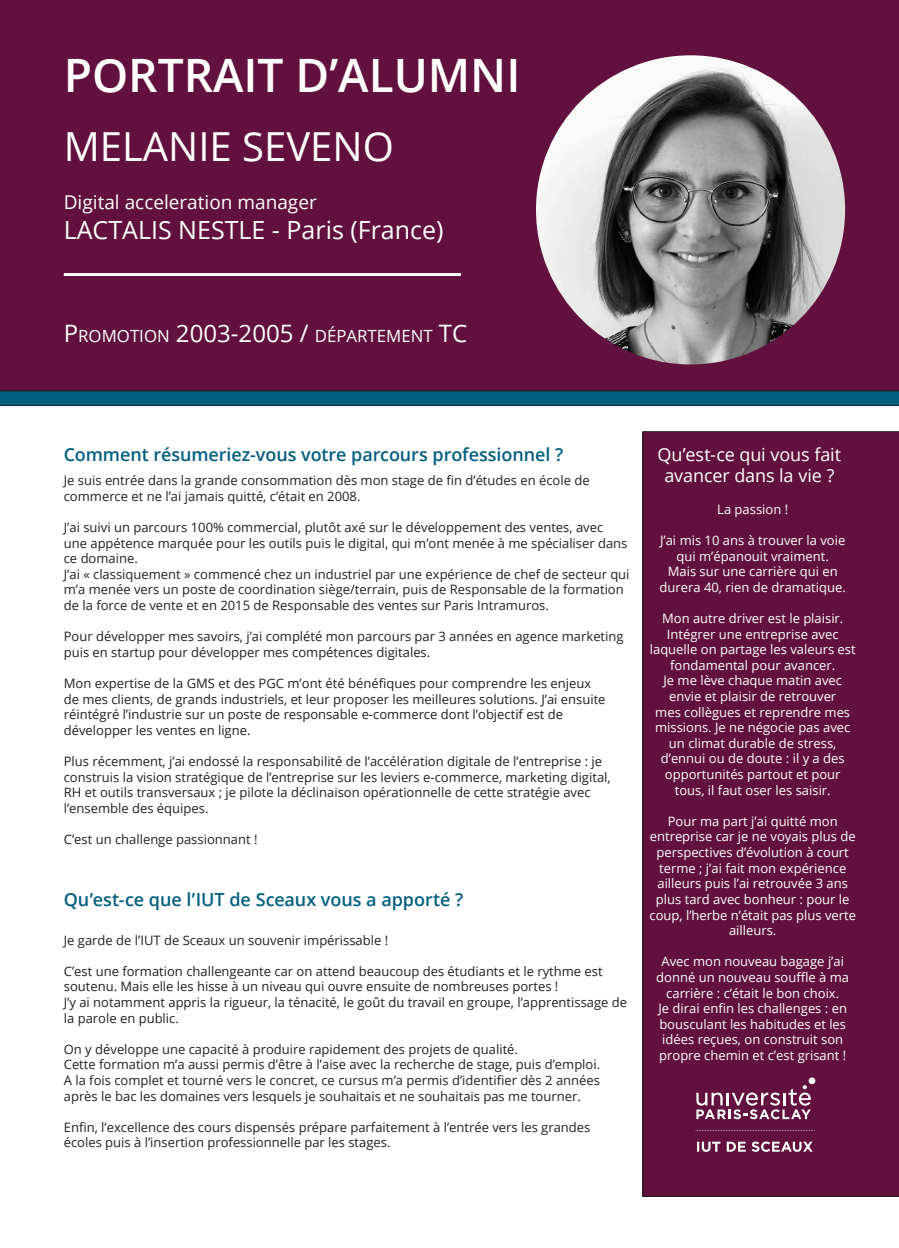
<style>
.page{position:relative;width:899px;height:1248px;background:#fff}
.page>*{position:absolute;margin:0;border:0;box-sizing:border-box;transform-origin:0 0}
.t1{font:600 46px "Open Sans";color:#fff}
.t2{font:40px "Open Sans";color:#fff}
.t3{font:25px "Open Sans";color:#fff}
.t4{font:19px "Open Sans";color:#fff}
.t5{font:600 18px "Open Sans";letter-spacing:-.005em;color:#035f7e}
.t6{font:18px/21.6px "Open Sans";letter-spacing:-.005em;color:#fff;text-align:center}
.t7{font:16.8px "Open Sans";color:#fff}
.t8{font:13px/15.6px "Open Sans";color:#231f20}
.t9{font:13px/15.6px "Open Sans";color:#fff;text-align:center}
.s1{font-size:24px}
</style>
<div class="page">
<div style="left:0;top:0;width:899px;height:390px;background:#62113e"></div>
<div style="left:642px;top:431px;width:257px;height:765px;background:#62113e"></div>
<svg style="left:0;top:390px;width:899px;height:16px;background:#08556f"></svg>
<img style="left:536px;top:55px;width:309px;height:309px;border-radius:154px">
<hr style="left:64px;top:273px;width:397px;height:3px;background:#fff">
<div style="left:808px;top:1077px;width:7px;height:7px;background:#fff;border-radius:50%"></div>
<svg style="left:696px;top:1084px;width:114px;height:35px"></svg>
<svg style="left:695px;top:1129px;width:120px;height:1px"></svg>
<svg style="left:697px;top:1141px;width:115px;height:10px"></svg>
<p class="t1" style="left:64px;top:44px;width:458px">PORTRAIT D’ALUMNI</p>
<p class="t2" style="left:64px;top:119px;width:331px">MELANIE SEVENO</p>
<p class="t4" style="left:64px;top:189px;width:254px">Digital acceleration manager</p>
<p class="t3" style="left:64px;top:213px;width:381px">LACTALIS NESTLE - Paris (France)</p>
<p class="t7" style="left:64px;top:324px;width:405px"><span class="s1">P</span>ROMOTION <span class="s1">2003-2005 /</span> DÉPARTEMENT <span class="s1">TC</span></p>
<p class="t5" style="left:64px;top:441px;width:501px">Comment résumeriez-vous votre parcours professionnel ?</p>
<p class="t6" style="left:657px;top:442px;width:185px">Qu’est-ce qui vous fait avancer dans la vie ?</p>
<p class="t8" style="left:64px;top:472px;width:527px">Je suis entrée dans la grande consommation dès mon stage de fin d’études en école de commerce et ne l’ai jamais quitté, c’était en 2008.</p>
<p class="t8" style="left:64px;top:519px;width:565px">J’ai suivi un parcours 100% commercial, plutôt axé sur le développement des ventes, avec une appétence marquée pour les outils puis le digital, qui m’ont menée à me spécialiser dans ce domaine.</p>
<p class="t8" style="left:64px;top:566px;width:567px">J’ai « classiquement » commencé chez un industriel par une expérience de chef de secteur qui m’a menée vers un poste de coordination siège/terrain, puis de Responsable de la formation de la force de vente et en 2015 de Responsable des ventes sur Paris Intramuros.</p>
<p class="t8" style="left:64px;top:628px;width:561px">Pour développer mes savoirs, j’ai complété mon parcours par 3 années en agence marketing puis en startup pour développer mes compétences digitales.</p>
<p class="t8" style="left:64px;top:675px;width:543px">Mon expertise de la GMS et des PGC m’ont été bénéfiques pour comprendre les enjeux de mes clients, de grands industriels, et leur proposer les meilleures solutions. J’ai ensuite réintégré l’industrie sur un poste de responsable e-commerce dont l’objectif est de développer les ventes en ligne.</p>
<p class="t8" style="left:64px;top:753px;width:548px">Plus récemment, j’ai endossé la responsabilité de l’accélération digitale de l’entreprise : je construis la vision stratégique de l’entreprise sur les leviers e-commerce, marketing digital, RH et outils transversaux ; je pilote la déclinaison opérationnelle de cette stratégie avec l’ensemble des équipes.</p>
<p class="t8" style="left:64px;top:831px;width:195px">C’est un challenge passionnant !</p>
<p class="t9" style="left:717px;top:501px;width:72px">La passion !</p>
<p class="t9" style="left:660px;top:532px;width:187px">J’ai mis 10 ans à trouver la voie qui m’épanouit vraiment.</p>
<p class="t9" style="left:659px;top:563px;width:188px">Mais sur une carrière qui en durera 40, rien de dramatique.</p>
<p class="t9" style="left:650px;top:610px;width:207px">Mon autre driver est le plaisir.<br>Intégrer une entreprise avec laquelle on partage les valeurs est fondamental pour avancer.</p>
<p class="t9" style="left:655px;top:672px;width:197px">Je me lève chaque matin avec envie et plaisir de retrouver mes collègues et reprendre mes missions. Je ne négocie pas avec un climat durable de stress, d’ennui ou de doute : il y a des opportunités partout et pour tous, il faut oser les saisir.</p>
<p class="t9" style="left:649px;top:813px;width:208px">Pour ma part j’ai quitté mon entreprise car je ne voyais plus de perspectives d’évolution à court terme ; j’ai fait mon expérience ailleurs puis l’ai retrouvée 3 ans plus tard avec bonheur : pour le coup, l’herbe n’était pas plus verte ailleurs.</p>
<p class="t9" style="left:656px;top:953px;width:194px">Avec mon nouveau bagage j’ai donné un nouveau souffle à ma carrière : c’était le bon choix.</p>
<p class="t9" style="left:658px;top:1000px;width:190px;text-align:left">Je dirai enfin les challenges : en bousculant les habitudes et les idées reçues, on construit son propre chemin et c’est grisant !</p>
<p class="t5" style="left:64px;top:887px;width:401px">Qu’est-ce que l’IUT de Sceaux vous a apporté ?</p>
<p class="t8" style="left:64px;top:931px;width:326px">Je garde de l’IUT de Sceaux un souvenir impérissable !</p>
<p class="t8" style="left:64px;top:962px;width:540px">C’est une formation challengeante car on attend beaucoup des étudiants et le rythme est soutenu. Mais elle les hisse à un niveau qui ouvre ensuite de nombreuses portes !</p>
<p class="t8" style="left:64px;top:994px;width:565px">J’y ai notamment appris la rigueur, la ténacité, le goût du travail en groupe, l’apprentissage de la parole en public.</p>
<p class="t8" style="left:64px;top:1040px;width:456px">On y développe une capacité à produire rapidement des projets de qualité.</p>
<p class="t8" style="left:64px;top:1056px;width:538px">Cette formation m’a aussi permis d’être à l’aise avec la recherche de stage, puis d’emploi.</p>
<p class="t8" style="left:64px;top:1072px;width:537px">A la fois complet et tourné vers le concret, ce cursus m’a permis d’identifier dès 2 années après le bac les domaines vers lesquels je souhaitais et ne souhaitais pas me tourner.</p>
<p class="t8" style="left:64px;top:1118px;width:528px">Enfin, l’excellence des cours dispensés prépare parfaitement à l’entrée vers les grandes écoles puis à l’insertion professionnelle par les stages.</p>
</div>
